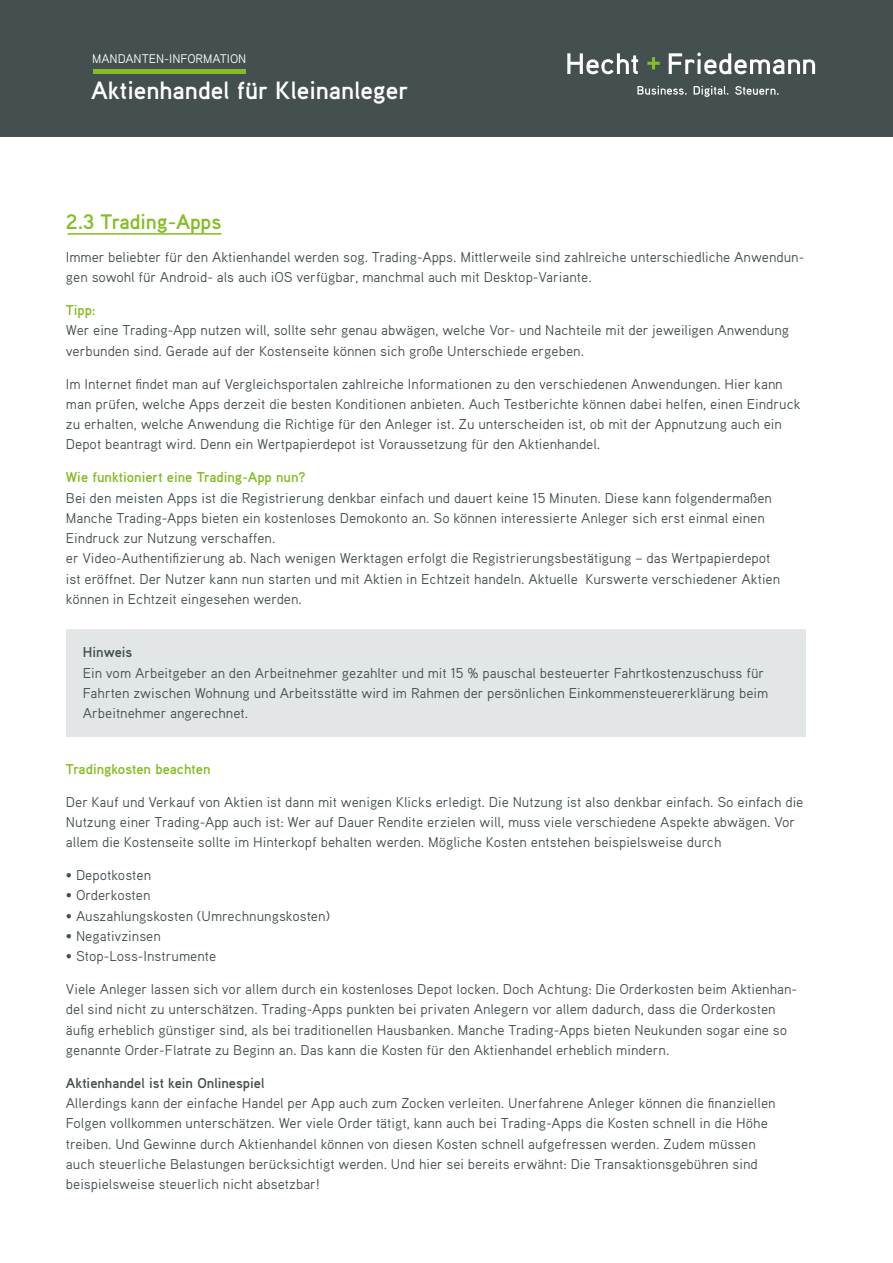
<style>
.page{position:relative;width:893px;height:1263px;background:#fff}
.page>*{position:absolute;margin:0;border:0;box-sizing:border-box;transform-origin:0 0}
.t1{font:700 25.05px "Aaux Pro OT";color:#fff}
.t2{font:700 21px "Aaux Pro OT";color:#86bc25}
.t3{font:14.25px/20.2px "Aaux Pro OT";color:#444f50}
.t4{font:700 14.25px "Aaux Pro OT";color:#86bc25}
.t5{font:700 14.25px "Aaux Pro OT";color:#444f50}
.t6{font:12.45px "Aaux Pro OT";color:#fff}
</style>
<div class="page">
<div style="left:0;top:0;width:893px;height:136px;background:#444f50"></div>
<svg style="left:567px;top:53px;width:71px;height:21px"></svg>
<svg style="left:669px;top:53px;width:146px;height:21px"></svg>
<svg style="left:647px;top:57px;width:13px;height:12px"></svg>
<svg style="left:637px;top:86px;width:50px;height:9px"></svg>
<svg style="left:694px;top:86px;width:34px;height:11px"></svg>
<svg style="left:735px;top:86px;width:44px;height:9px"></svg>
<hr style="left:93px;top:70px;width:153px;height:4px;background:#86bc25">
<hr style="left:68px;top:233px;width:153px;height:2px;background:#86bc25">
<div style="left:66px;top:629px;width:739px;height:108px;background:#e2e6e7"></div>
<p class="t6" style="left:92px;top:51px;width:156px">MANDANTEN-INFORMATION</p>
<h1 class="t1" style="left:91px;top:74px;width:319px">Aktienhandel für Kleinanleger</h1>
<h2 class="t2" style="left:66px;top:208px;width:157px">2.3 Trading-Apps</h2>
<p class="t3" style="left:66px;top:246px;width:740px">Immer beliebter für den Aktienhandel werden sog. Trading-Apps. Mittlerweile sind zahlreiche unterschiedliche Anwendun&shy;gen sowohl für Android- als auch iOS verfügbar, manchmal auch mit Desktop-Variante.</p>
<p class="t4" style="left:66px;top:301px;width:31px">Tipp:</p>
<p class="t3" style="left:66px;top:320px;width:725px">Wer eine Trading-App nutzen will, sollte sehr genau abwägen, welche Vor- und Nachteile mit der jeweiligen Anwendung verbunden sind. Gerade auf der Kostenseite können sich große Unterschiede ergeben.</p>
<p class="t3" style="left:66px;top:373px;width:736px">Im Internet findet man auf Vergleichsportalen zahlreiche Informationen zu den verschiedenen Anwendungen. Hier kann man prüfen, welche Apps derzeit die besten Konditionen anbieten. Auch Testberichte können dabei helfen, einen Eindruck zu erhalten, welche Anwendung die Richtige für den Anleger ist. Zu unterscheiden ist, ob mit der Appnutzung auch ein Depot beantragt wird. Denn ein Wertpapierdepot ist Voraussetzung für den Aktienhandel.</p>
<p class="t4" style="left:66px;top:468px;width:241px">Wie funktioniert eine Trading-App nun?</p>
<p class="t3" style="left:66px;top:487px;width:716px">Bei den meisten Apps ist die Registrierung denkbar einfach und dauert keine 15 Minuten. Diese kann folgendermaßen Manche Trading-Apps bieten ein kostenloses Demokonto an. So können interessierte Anleger sich erst einmal einen Eindruck zur Nutzung verschaffen.<br>er Video-Authentifizierung ab. Nach wenigen Werktagen erfolgt die Registrierungsbestätigung – das Wertpapierdepot ist eröffnet. Der Nutzer kann nun starten und mit Aktien in Echtzeit handeln. Aktuelle Kurswerte verschiedener Aktien können in Echtzeit eingesehen werden.</p>
<p class="t5" style="left:83px;top:643px;width:51px">Hinweis</p>
<p class="t3" style="left:83px;top:662px;width:687px">Ein vom Arbeitgeber an den Arbeitnehmer gezahlter und mit 15 % pauschal besteuerter Fahrtkostenzuschuss für<br>Fahrten zwischen Wohnung und Arbeitsstätte wird im Rahmen der persönlichen Einkommensteuererklärung beim<br>Arbeitnehmer angerechnet.</p>
<p class="t4" style="left:66px;top:759px;width:146px">Tradingkosten beachten</p>
<p class="t3" style="left:66px;top:791px;width:739px">Der Kauf und Verkauf von Aktien ist dann mit wenigen Klicks erledigt. Die Nutzung ist also denkbar einfach. So einfach die<br>Nutzung einer Trading-App auch ist: Wer auf Dauer Rendite erzielen will, muss viele verschiedene Aspekte abwägen. Vor allem die Kostenseite sollte im Hinterkopf behalten werden. Mögliche Kosten entstehen beispielsweise durch</p>
<p class="t3" style="left:66px;top:865px;width:87px">• Depotkosten</p>
<p class="t3" style="left:66px;top:885px;width:86px">• Orderkosten</p>
<p class="t3" style="left:66px;top:905px;width:266px">• Auszahlungskosten (Umrechnungskosten)</p>
<p class="t3" style="left:66px;top:925px;width:96px">• Negativzinsen</p>
<p class="t3" style="left:66px;top:946px;width:152px">• Stop-Loss-Instrumente</p>
<p class="t3" style="left:66px;top:979px;width:733px">Viele Anleger lassen sich vor allem durch ein kostenloses Depot locken. Doch Achtung: Die Orderkosten beim Aktienhan&shy;del sind nicht zu unterschätzen. Trading-Apps punkten bei privaten Anlegern vor allem dadurch, dass die Orderkosten äufig erheblich günstiger sind, als bei traditionellen Hausbanken. Manche Trading-Apps bieten Neukunden sogar eine so genannte Order-Flatrate zu Beginn an. Das kann die Kosten für den Aktienhandel erheblich mindern.</p>
<p class="t5" style="left:66px;top:1074px;width:200px">Aktienhandel ist kein Onlinespiel</p>
<p class="t3" style="left:66px;top:1093px;width:711px">Allerdings kann der einfache Handel per App auch zum Zocken verleiten. Unerfahrene Anleger können die finanziellen Folgen vollkommen unterschätzen. Wer viele Order tätigt, kann auch bei Trading-Apps die Kosten schnell in die Höhe treiben. Und Gewinne durch Aktienhandel können von diesen Kosten schnell aufgefressen werden. Zudem müssen auch steuerliche Belastungen berücksichtigt werden. Und hier sei bereits erwähnt: Die Transaktionsgebühren sind beispielsweise steuerlich nicht absetzbar!</p>
</div>
